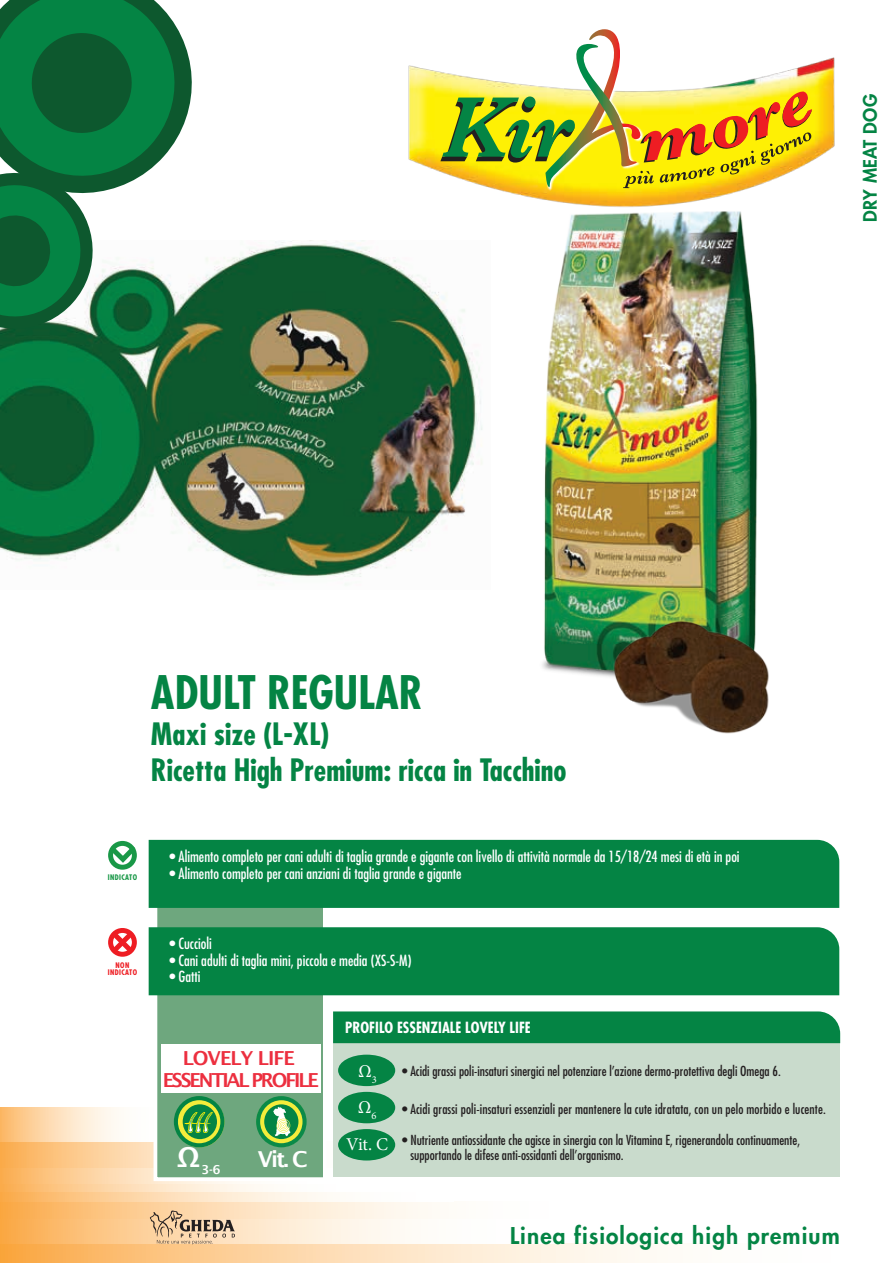
<style>
.page{position:relative;width:893px;height:1263px;background:#fff}
.page>*{position:absolute;margin:0;border:0;box-sizing:border-box;transform-origin:0 0}
.t1{font:700 condensed 45px "Futura Std";color:#048444}
.t2{font:700 condensed 30px/36px "Futura Std";color:#048444}
.t3{font:800 22.5px "Futura Std";letter-spacing:.05em;color:#048444}
.t4{font:600 22.05px "Lucida Sans";color:#fff}
.t5{font:600 19.35px/21.9px "Lucida Sans";letter-spacing:-.11em;color:#ec2f3f;text-align:center}
.t6{font:800 18px "Futura Std";letter-spacing:.02em;color:#048444}
.t7{font:18px "Minion Pro";color:#fff}
.t8{font:condensed 15px "Futura Std";color:#fff}
.t9{font:700 condensed 15px "Futura Std";color:#fff}
.t10{font:condensed 13.5px/15px "Futura Std";color:#231f20}
.t11{font:600 12.3px "Lucida Sans";color:#fff}
.t12{font:10.5px "Minion Pro";color:#fff}
.t13{font:700 condensed 7.5px/7.5px "Futura Std";letter-spacing:.05em;color:#ee1d23;text-align:center}
.t14{font:700 condensed 7.5px "Futura Std";letter-spacing:.05em;color:#199847}
</style>
<div class="page">
<svg style="left:0;top:1244px;width:657px;height:19px;background:#fdd8ab"></svg>
<svg style="left:0;top:1218px;width:432px;height:26px"></svg>
<svg style="left:0;top:1201px;width:432px;height:17px;background:#fdd9af"></svg>
<svg style="left:0;top:1167px;width:240px;height:17px;background:#fcd09b"></svg>
<svg style="left:0;top:1184px;width:327px;height:9px"></svg>
<svg style="left:0;top:1193px;width:327px;height:8px;background:#fddaaf"></svg>
<svg style="left:0;top:1142px;width:153px;height:25px;background:#fcc88a"></svg>
<svg style="left:0;top:1107px;width:119px;height:35px;background:#fddeb9"></svg>
<svg style="left:153px;top:908px;width:174px;height:273px;background:#7cb08b"></svg>
<svg style="left:174px;top:1096px;width:50px;height:51px"></svg>
<svg style="left:178px;top:1100px;width:42px;height:43px"></svg>
<div style="left:183px;top:1104px;width:34px;height:35px;background:#048444;border-radius:50%"></div>
<svg style="left:184px;top:1112px;width:29px;height:21px"></svg>
<svg style="left:256px;top:1096px;width:51px;height:51px"></svg>
<svg style="left:260px;top:1100px;width:42px;height:43px"></svg>
<div style="left:264px;top:1104px;width:34px;height:35px;background:#048444;border-radius:50%"></div>
<svg style="left:273px;top:1107px;width:17px;height:29px"></svg>
<div style="left:161px;top:1044px;width:160px;height:48px;background:#fff"></div>
<div style="left:333px;top:1041px;width:506px;height:136px;background:#c9dbcc"></div>
<div style="left:338px;top:1055px;width:57px;height:31px;background:#048444;border-radius:50%"></div>
<div style="left:333px;top:1011px;width:507px;height:32px;background:#048444"></div>
<div style="left:338px;top:1092px;width:57px;height:31px;background:#048444;border-radius:50%"></div>
<div style="left:338px;top:1129px;width:57px;height:31px;background:#048444;border-radius:50%"></div>
<img style="left:408px;top:57px;width:427px;height:138px">
<img style="left:520px;top:189px;width:150px;height:6px">
<svg style="left:440px;top:29px;width:372px;height:160px"></svg>
<img style="left:521px;top:195px;width:237px;height:481px">
<img style="left:604px;top:612px;width:165px;height:122px">
<div style="left:149px;top:840px;width:690px;height:68px;background:#048444"></div>
<div style="left:108px;top:841px;width:29px;height:29px;border:5px solid #199847;border-radius:50%"></div>
<svg style="left:108px;top:842px;width:29px;height:24px"></svg>
<svg style="left:108px;top:928px;width:29px;height:29px"></svg>
<div style="left:149px;top:927px;width:690px;height:68px;background:#048444"></div>
<img style="left:0;top:241px;width:483px;height:344px">
<svg style="left:0;top:0;width:204px;height:337px"></svg>
<svg style="left:150px;top:1210px;width:85px;height:34px;background:#d1b493"></svg>
<h3 class="t6" style="left:859px;top:222px;width:129px;rotate:-90deg">DRY MEAT DOG</h3>
<h1 class="t1" style="left:151px;top:664px;width:273px">ADULT REGULAR</h1>
<h2 class="t2" style="left:151px;top:716px;width:417px">Maxi size (L-XL)<br>Ricetta High Premium: ricca in Tacchino</h2>
<p class="t14" style="left:108px;top:872px;width:31px">INDICATO</p>
<p class="t13" style="left:108px;top:961px;width:31px">NON<br>INDICATO</p>
<p class="t8" style="left:169px;top:848px;width:572px">• Alimento completo per cani adulti di taglia grande e gigante con livello di attività normale da 15/18/24 mesi di età in poi</p>
<p class="t8" style="left:169px;top:864px;width:294px">• Alimento completo per cani anziani di taglia grande e gigante</p>
<p class="t8" style="left:169px;top:935px;width:44px">• Cuccioli</p>
<p class="t8" style="left:169px;top:951px;width:244px">• Cani adulti di taglia mini, piccola e media (XS-S-M)</p>
<p class="t8" style="left:169px;top:968px;width:33px">• Gatti</p>
<h3 class="t5" style="left:163px;top:1047px;width:158px">LOVELY LIFE<br>ESSENTIAL PROFILE</h3>
<p class="t11" style="left:177px;top:1163px;width:45px"><sup>Ω</sup> 3-6</p>
<h3 class="t4" style="left:258px;top:1147px;width:51px">Vit. C</h3>
<p class="t9" style="left:345px;top:1018px;width:187px">PROFILO ESSENZIALE LOVELY LIFE</p>
<p class="t10" style="left:402px;top:1063px;width:380px">• Acidi grassi poli-insaturi sinergici nel potenziare l’azione dermo-protettiva degli Omega 6.</p>
<h3 class="t7" style="left:358px;top:1095px;width:15px">Ω</h3>
<p class="t10" style="left:402px;top:1101px;width:425px">• Acidi grassi poli-insaturi essenziali per mantenere la cute idratata, con un pelo morbido e lucente.</p>
<h3 class="t7" style="left:358px;top:1059px;width:20px">Ω<sub>3</sub></h3>
<p class="t12" style="left:371px;top:1109px;width:7px">6</p>
<h3 class="t7" style="left:346px;top:1132px;width:44px">Vit. C</h3>
<p class="t10" style="left:410px;top:1132px;width:391px;text-indent:-8px">• Nutriente antiossidante che agisce in sinergia con la Vitamina E, rigenerandola continuamente, supportando le difese anti-ossidanti dell’organismo.</p>
<h3 class="t3" style="left:510px;top:1222px;width:331px">Linea fisiologica high premium</h3>
</div>
